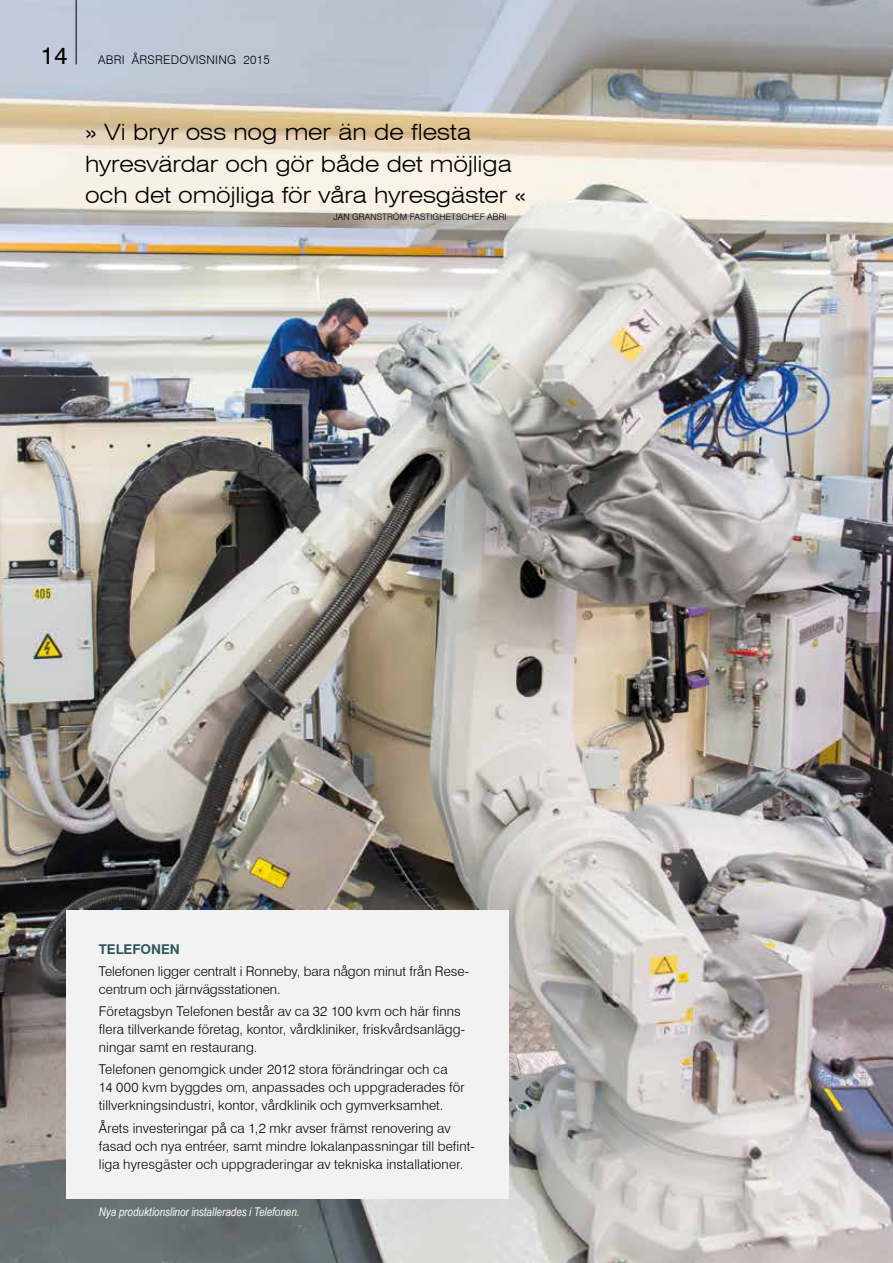
<style>
.page{position:relative;width:893px;height:1263px;background:#fff}
.page>*{position:absolute;margin:0;border:0;box-sizing:border-box;transform-origin:0 0}
.t1{font:24px "Swiss 721 BT";color:#000}
.t2{font:300 expanded 22.5px/31.5px "Swiss 721 BT";letter-spacing:-.005em;color:#000}
.t3{font:300 13.5px/18px "Swiss 721 BT";letter-spacing:.005em;color:#000}
.t4{font:700 13.5px "Swiss 721 BT";color:#2f545d}
.t5{font:italic 12px "Arial Narrow";color:#fff}
.t6{font:300 12px "Swiss 721 BT";letter-spacing:.025em;color:#000}
.t7{font:300 9px "Swiss 721 BT";letter-spacing:.005em;color:#000}
.s1{font-size:12.6px}
</style>
<div class="page">
<img style="left:0;top:0;width:893px;height:1263px">
<div style="left:66px;top:910px;width:443px;height:288px;background:#f2f2f2"></div>
<hr style="left:76px;top:0;width:1px;height:64px;background:#000">
<h1 class="t1" style="left:41px;top:41px;width:28px">14</h1>
<p class="t6" style="left:98px;top:53px;width:173px">ABRI ÅRSREDOVISNING 201<span class="s1">5</span></p>
<h2 class="t2" style="left:85px;top:117px;width:443px">» Vi bryr oss nog mer än de flesta hyresvärdar och gör både det möjliga och det omöjliga för våra hyresgäster «</h2>
<p class="t7" style="left:333px;top:211px;width:175px">JAN GRANSTRÖM FASTIGHETSCHEF ABRI</p>
<p class="t4" style="left:99px;top:941px;width:83px">TELEFONEN</p>
<p class="t3" style="left:99px;top:962px;width:372px">Telefonen ligger centralt i Ronneby, bara någon minut från Rese&shy;centrum och järnvägsstationen.</p>
<p class="t3" style="left:99px;top:1002px;width:368px">Företagsbyn Telefonen består av ca 32 100 kvm och här finns flera tillverkande företag, kontor, vårdkliniker, friskvårdsanlägg&shy;ningar samt en restaurang.</p>
<p class="t3" style="left:99px;top:1060px;width:367px">Telefonen genomgick under 2012 stora förändringar och ca<br>14 000 kvm byggdes om, anpassades och uppgraderades för tillverkningsindustri, kontor, vårdklinik och gymverksamhet.</p>
<p class="t3" style="left:99px;top:1119px;width:377px">Årets investeringar på ca 1,2 mkr avser främst renovering av fasad och nya entréer, samt mindre lokalanpassningar till befint&shy;liga hyresgäster och uppgraderingar av tekniska installationer.</p>
<p class="t5" style="left:99px;top:1204px;width:202px">Nya produktionslinor installerades i Telefonen.</p>
</div>
